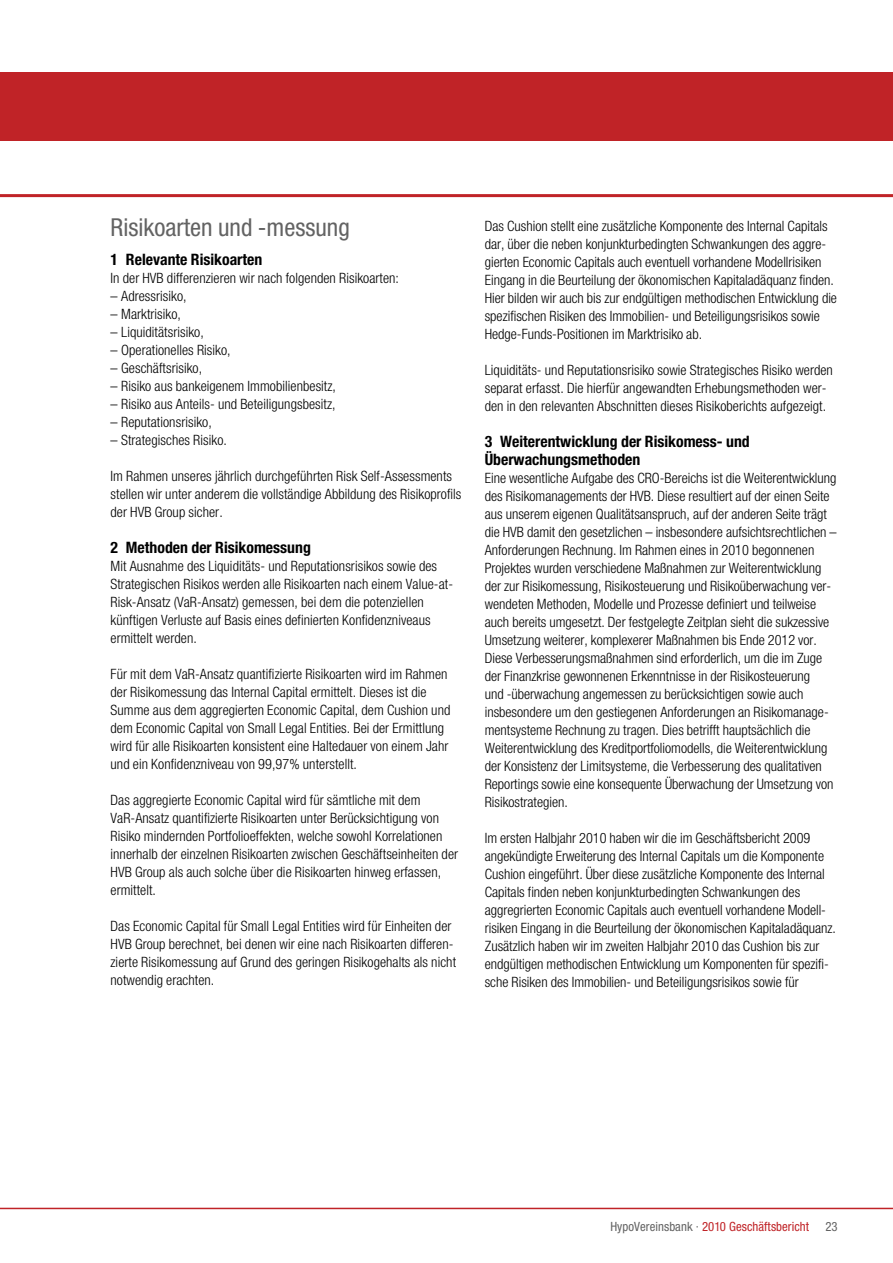
<style>
.page{position:relative;width:893px;height:1263px;background:#fff}
.page>*{position:absolute;margin:0;border:0;box-sizing:border-box;transform-origin:0 0}
.t1{font:condensed 24.75px "Helvetica Neue";color:#636363}
.t2{font:700 condensed 15.75px/18px "Helvetica Neue";color:#000}
.t3{font:300 14.25px/18px "Helvetica HVB Cond";color:#000}
.t4{font:condensed 12.75px "Helvetica Neue";letter-spacing:.005em;color:#c02327}
.t5{font:condensed 12.75px "Helvetica Neue";color:#636363}
.s1{color:#636363}
</style>
<div class="page">
<hr style="left:0;top:1208px;width:893px;height:1px;background:#c02327">
<div style="left:0;top:72px;width:893px;height:68px;background:#c02327"></div>
<hr style="left:0;top:194px;width:893px;height:3px;background:#c02327">
<h1 class="t1" style="left:111px;top:212px;width:241px">Risikoarten und -messung</h1>
<p class="t2" style="left:111px;top:250px;width:153px">1 Relevante Risikoarten</p>
<p class="t3" style="left:111px;top:269px;width:290px">In der HVB differenzieren wir nach folgenden Risikoarten:</p>
<p class="t3" style="left:111px;top:287px;width:78px">– Adressrisiko,</p>
<p class="t3" style="left:111px;top:305px;width:72px">– Marktrisiko,</p>
<p class="t3" style="left:111px;top:323px;width:95px">– Liquiditätsrisiko,</p>
<p class="t3" style="left:111px;top:341px;width:122px">– Operationelles Risiko,</p>
<p class="t3" style="left:111px;top:359px;width:93px">– Geschäftsrisiko,</p>
<p class="t3" style="left:111px;top:377px;width:227px">– Risiko aus bankeigenem Immobilienbesitz,</p>
<p class="t3" style="left:111px;top:395px;width:226px">– Risiko aus Anteils- und Beteiligungsbesitz,</p>
<p class="t3" style="left:111px;top:413px;width:103px">– Reputationsrisiko,</p>
<p class="t3" style="left:111px;top:431px;width:118px">– Strategisches Risiko.</p>
<p class="t3" style="left:111px;top:467px;width:352px">Im Rahmen unseres jährlich durchgeführten Risk Self-Assessments stellen wir unter anderem die vollständige Abbildung des Risikoprofils der HVB Group sicher.</p>
<p class="t2" style="left:111px;top:538px;width:202px">2 Methoden der Risikomessung</p>
<p class="t3" style="left:111px;top:557px;width:344px">Mit Ausnahme des Liquiditäts- und Reputationsrisikos sowie des Strategischen Risikos werden alle Risikoarten nach einem Value-at-Risk-Ansatz (VaR-Ansatz) gemessen, bei dem die potenziellen künftigen Verluste auf Basis eines definierten Konfidenzniveaus ermittelt werden.</p>
<p class="t3" style="left:111px;top:665px;width:341px">Für mit dem VaR-Ansatz quantifizierte Risikoarten wird im Rahmen der Risikomessung das Internal Capital ermittelt. Dieses ist die Summe aus dem aggregierten Economic Capital, dem Cushion und dem Economic Capital von Small Legal Entities. Bei der Ermittlung wird für alle Risikoarten konsistent eine Haltedauer von einem Jahr und ein Konfidenzniveau von 99,97% unterstellt.</p>
<p class="t3" style="left:111px;top:791px;width:349px">Das aggregierte Economic Capital wird für sämtliche mit dem VaR-Ansatz quantifizierte Risikoarten unter Berücksichtigung von Risiko mindernden Portfolioeffekten, welche sowohl Korrelationen innerhalb der einzelnen Risikoarten zwischen Geschäftseinheiten der HVB Group als auch solche über die Risikoarten hinweg erfassen, ermittelt.</p>
<p class="t3" style="left:111px;top:917px;width:347px">Das Economic Capital für Small Legal Entities wird für Einheiten der HVB Group berechnet, bei denen wir eine nach Risikoarten differen&shy;zierte Risikomessung auf Grund des geringen Risikogehalts als nicht notwendig erachten.</p>
<p class="t3" style="left:485px;top:216px;width:354px">Das Cushion stellt eine zusätzliche Komponente des Internal Capitals dar, über die neben konjunkturbedingten Schwankungen des aggre&shy;gierten Economic Capitals auch eventuell vorhandene Modellrisiken Eingang in die Beurteilung der ökonomischen Kapitaladäquanz finden.<br>Hier bilden wir auch bis zur endgültigen methodischen Entwicklung die spezifischen Risiken des Immobilien- und Beteiligungsrisikos sowie Hedge-Funds-Positionen im Marktrisiko ab.</p>
<p class="t3" style="left:485px;top:360px;width:350px">Liquiditäts- und Reputationsrisiko sowie Strategisches Risiko werden separat erfasst. Die hierfür angewandten Erhebungsmethoden wer&shy;den in den relevanten Abschnitten dieses Risikoberichts aufgezeigt.</p>
<p class="t2" style="left:485px;top:432px;width:266px">3 Weiterentwicklung der Risikomess- und<br>Überwachungsmethoden</p>
<p class="t3" style="left:485px;top:469px;width:353px">Eine wesentliche Aufgabe des CRO-Bereichs ist die Weiterentwicklung des Risikomanagements der HVB. Diese resultiert auf der einen Seite aus unserem eigenen Qualitätsanspruch, auf der anderen Seite trägt die HVB damit den gesetzlichen – insbesondere aufsichtsrechtlichen – Anforderungen Rechnung. Im Rahmen eines in 2010 begonnenen Projektes wurden verschiedene Maßnahmen zur Weiterentwicklung der zur Risikomessung, Risikosteuerung und Risikoüberwachung ver&shy;wendeten Methoden, Modelle und Prozesse definiert und teilweise auch bereits umgesetzt. Der festgelegte Zeitplan sieht die sukzessive Umsetzung weiterer, komplexerer Maßnahmen bis Ende 2012 vor.<br>Diese Verbesserungsmaßnahmen sind erforderlich, um die im Zuge der Finanzkrise gewonnenen Erkenntnisse in der Risikosteuerung<br>und -überwachung angemessen zu berücksichtigen sowie auch insbesondere um den gestiegenen Anforderungen an Risikomanage&shy;mentsysteme Rechnung zu tragen. Dies betrifft hauptsächlich die Weiterentwicklung des Kreditportfoliomodells, die Weiterentwicklung der Konsistenz der Limitsysteme, die Verbesserung des qualitativen Reportings sowie eine konsequente Überwachung der Umsetzung von Risikostrategien.</p>
<p class="t3" style="left:485px;top:828px;width:353px">Im ersten Halbjahr 2010 haben wir die im Geschäftsbericht 2009 angekündigte Erweiterung des Internal Capitals um die Komponente Cushion eingeführt. Über diese zusätzliche Komponente des Internal Capitals finden neben konjunkturbedingten Schwankungen des aggregrierten Economic Capitals auch eventuell vorhandene Modell&shy;risiken Eingang in die Beurteilung der ökonomischen Kapitaladäquanz.<br>Zusätzlich haben wir im zweiten Halbjahr 2010 das Cushion bis zur endgültigen methodischen Entwicklung um Komponenten für spezifi&shy;sche Risiken des Immobilien- und Beteiligungsrisikos sowie für</p>
<p class="t4" style="left:610px;top:1218px;width:200px"><span class="s1">HypoVereinsbank ·</span> 2010 Geschäftsbericht</p>
<p class="t5" style="left:825px;top:1218px;width:14px">23</p>
</div>
